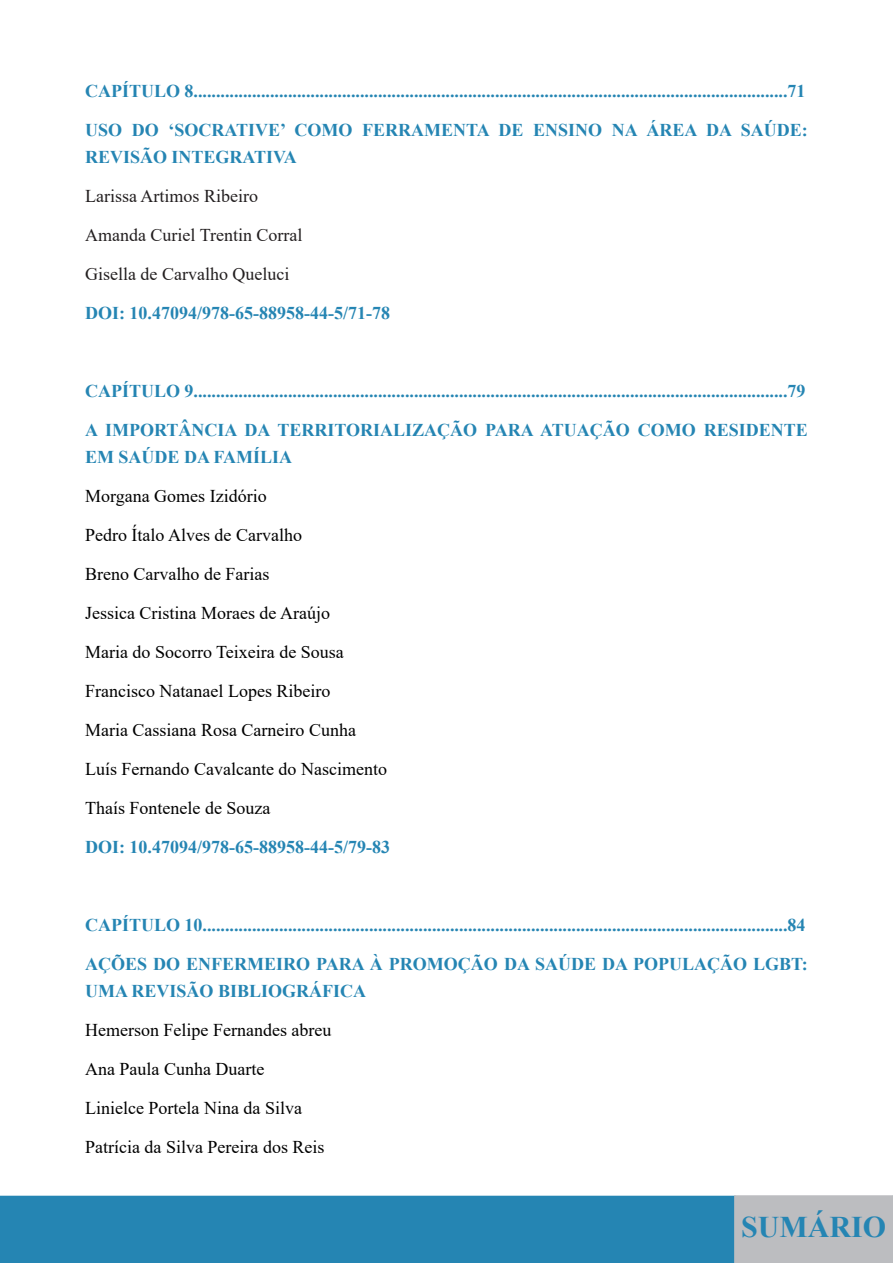
<style>
.page{position:relative;width:893px;height:1263px;background:#fff}
.page>*{position:absolute;margin:0;border:0;box-sizing:border-box;transform-origin:0 0}
.t1{font:700 30px "Times New Roman";color:#2585b3}
.t2{font:700 18px/27px "Times New Roman";color:#2585b3}
.t3{font:18px "Times New Roman";color:#000}
.t4{font:18px "Times New Roman";color:#231f20}
</style>
<div class="page">
<div style="left:0;top:1196px;width:736px;height:67px;background:#2585b3"></div>
<div style="left:735px;top:1196px;width:158px;height:66px;background:#bcbdc0"></div>
<div style="left:734px;top:1195px;width:159px;height:68px;border:2px solid #bcbdc0"></div>
<p class="t2" style="left:85px;top:77px;width:722px">CAPÍTULO 8....................................................................................................................................71</p>
<p class="t2" style="left:85px;top:116px;width:724px">USO DO ‘SOCRATIVE’ COMO FERRAMENTA DE ENSINO NA ÁREA DA SAÚDE:<br>REVISÃO INTEGRATIVA</p>
<p class="t4" style="left:85px;top:184px;width:174px">Larissa Artimos Ribeiro</p>
<p class="t4" style="left:85px;top:223px;width:219px">Amanda Curiel Trentin Corral</p>
<p class="t4" style="left:85px;top:262px;width:206px">Gisella de Carvalho Queluci</p>
<p class="t2" style="left:85px;top:299px;width:306px">DOI: 10.47094/978-65-88958-44-5/71-78</p>
<p class="t2" style="left:85px;top:377px;width:722px">CAPÍTULO 9....................................................................................................................................79</p>
<p class="t2" style="left:85px;top:416px;width:724px">A IMPORTÂNCIA DA TERRITORIALIZAÇÃO PARA ATUAÇÃO COMO RESIDENTE<br>EM SAÚDE DA FAMÍLIA</p>
<p class="t3" style="left:85px;top:484px;width:183px">Morgana Gomes Izidório</p>
<p class="t3" style="left:85px;top:523px;width:218px">Pedro Ítalo Alves de Carvalho</p>
<p class="t3" style="left:85px;top:562px;width:186px">Breno Carvalho de Farias</p>
<p class="t3" style="left:85px;top:601px;width:246px">Jessica Cristina Moraes de Araújo</p>
<p class="t3" style="left:85px;top:640px;width:260px">Maria do Socorro Teixeira de Sousa</p>
<p class="t3" style="left:85px;top:679px;width:247px">Francisco Natanael Lopes Ribeiro</p>
<p class="t3" style="left:85px;top:718px;width:272px">Maria Cassiana Rosa Carneiro Cunha</p>
<p class="t3" style="left:85px;top:757px;width:303px">Luís Fernando Cavalcante do Nascimento</p>
<p class="t3" style="left:85px;top:796px;width:187px">Thaís Fontenele de Souza</p>
<p class="t2" style="left:85px;top:833px;width:306px">DOI: 10.47094/978-65-88958-44-5/79-83</p>
<p class="t2" style="left:85px;top:911px;width:722px">CAPÍTULO 10..................................................................................................................................84</p>
<p class="t2" style="left:85px;top:950px;width:724px">AÇÕES DO ENFERMEIRO PARA À PROMOÇÃO DA SAÚDE DA POPULAÇÃO LGBT:<br>UMA REVISÃO BIBLIOGRÁFICA</p>
<p class="t3" style="left:85px;top:1018px;width:248px">Hemerson Felipe Fernandes abreu</p>
<p class="t3" style="left:85px;top:1057px;width:181px">Ana Paula Cunha Duarte</p>
<p class="t3" style="left:85px;top:1096px;width:218px">Linielce Portela Nina da Silva</p>
<p class="t3" style="left:85px;top:1135px;width:241px">Patrícia da Silva Pereira dos Reis</p>
<h1 class="t1" style="left:741px;top:1205px;width:146px">SUMÁRIO</h1>
</div>
